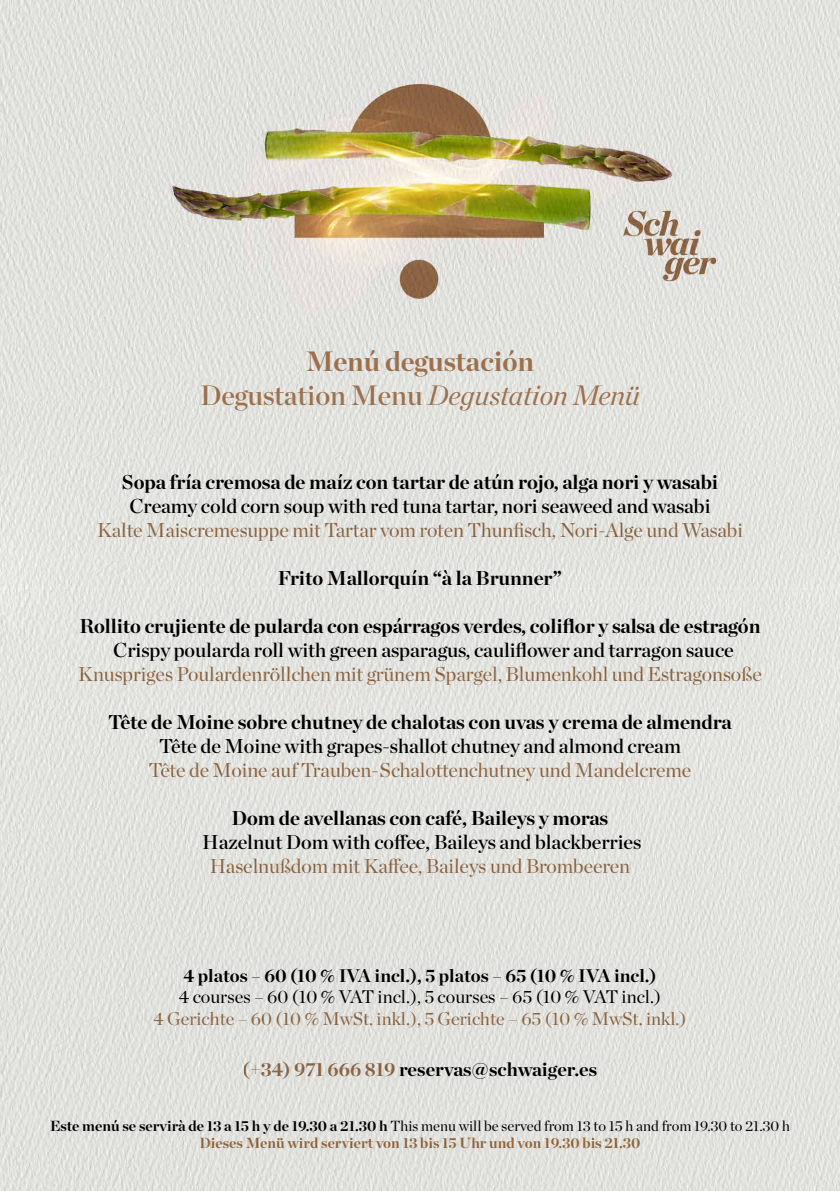
<style>
.page{position:relative;width:840px;height:1191px;background:#fff}
.page>*{position:absolute;margin:0;border:0;box-sizing:border-box;transform-origin:0 0}
.t1{font:28px "Chronicle Display Semi";letter-spacing:-.005em;color:#9d704d}
.t2{font:700 28px "Chronicle Display";letter-spacing:-.005em;color:#9d704d}
.t3{font:700 20px "Chronicle Display";letter-spacing:-.005em;color:#000}
.t4{font:20px "Chronicle Display";letter-spacing:-.005em;color:#9d704d}
.t5{font:20px "Chronicle Display Semi";letter-spacing:-.005em;color:#000}
.t6{font:700 19.2px "Chronicle Display";color:#000}
.t7{font:18.2px "Chronicle Display";color:#9d704d}
.t8{font:18.2px "Chronicle Display";color:#000}
.t9{font:700 18.2px "Chronicle Display";color:#000}
.t10{font:700 14.6px/17.6px "Chronicle Display";color:#a47145;text-align:center}
.s1{font-family:"Chronicle Display";font-style:italic}
.s2{color:#9d704d}
.s3{color:#000}
.s4{font-weight:400;color:#000}
</style>
<div class="page">
<img style="left:0;top:0;width:839px;height:1190px">
<h1 class="t2" style="left:306px;top:339px;width:229px">Menú degustación</h1>
<h1 class="t1" style="left:200px;top:373px;width:441px">Degustation Menu <span class="s1">Degustation Menü</span></h1>
<p class="t3" style="left:122px;top:466px;width:597px">Sopa fría cremosa de maíz con tartar de atún rojo, alga nori y wasabi</p>
<p class="t5" style="left:129px;top:490px;width:582px">Creamy cold corn soup with red tuna tartar, nori seaweed and wasabi</p>
<p class="t4" style="left:97px;top:515px;width:647px">Kalte Maiscremesuppe mit Tartar vom roten Thunfisch, Nori-Alge und Wasabi</p>
<p class="t3" style="left:277px;top:562px;width:286px">Frito Mallorquín “à la Brunner”</p>
<p class="t3" style="left:79px;top:610px;width:682px">Rollito crujiente de pularda con espárragos verdes, coliflor y salsa de estragón</p>
<p class="t5" style="left:113px;top:634px;width:622px">Crispy poularda roll with green asparagus, cauliflower and tarragon sauce</p>
<p class="t4" style="left:78px;top:659px;width:684px">Knuspriges Poulardenröllchen mit grünem Spargel, Blumenkohl und Estragonsoße</p>
<p class="t3" style="left:108px;top:706px;width:624px">Tête de Moine sobre chutney de chalotas con uvas y crema de almendra</p>
<p class="t5" style="left:159px;top:730px;width:523px">Tête de Moine with grapes-shallot chutney and almond cream</p>
<p class="t4" style="left:149px;top:755px;width:543px">Tête de Moine auf Trauben-Schalottenchutney und Mandelcreme</p>
<p class="t3" style="left:231px;top:802px;width:378px">Dom de avellanas con café, Baileys y moras</p>
<p class="t5" style="left:202px;top:826px;width:440px">Hazelnut Dom with coffee, Baileys and blackberries</p>
<p class="t4" style="left:209px;top:851px;width:422px">Haselnußdom mit Kaffee, Baileys und Brombeeren</p>
<p class="t9" style="left:183px;top:960px;width:474px">4 platos – 60 (10 % IVA incl.), 5 platos – 65 (10 % IVA incl.)</p>
<p class="t8" style="left:179px;top:983px;width:483px">4 courses – 60 (10 % VAT incl.), 5 courses – 65 (10 % VAT incl.)</p>
<p class="t7" style="left:153px;top:1005px;width:534px">4 Gerichte – 60 (10 % MwSt. inkl.), 5 Gerichte – 65 (10 % MwSt. inkl.)</p>
<p class="t6" style="left:243px;top:1053px;width:355px"><span class="s2">(+34) 971 666 819</span> reservas@schwaiger.es</p>
<p class="t10" style="left:50px;top:1115px;width:741px"><span class="s3">Este menú se servirà de 13 a 15 h y de 19.30 a 21.30 h</span> <span class="s4">This menu will be served from 13 to 15 h and from 19.30 to 21.30 h<br></span>Dieses Menü wird serviert von 13 bis 15 Uhr und von 19.30 bis 21.30</p>
</div>
